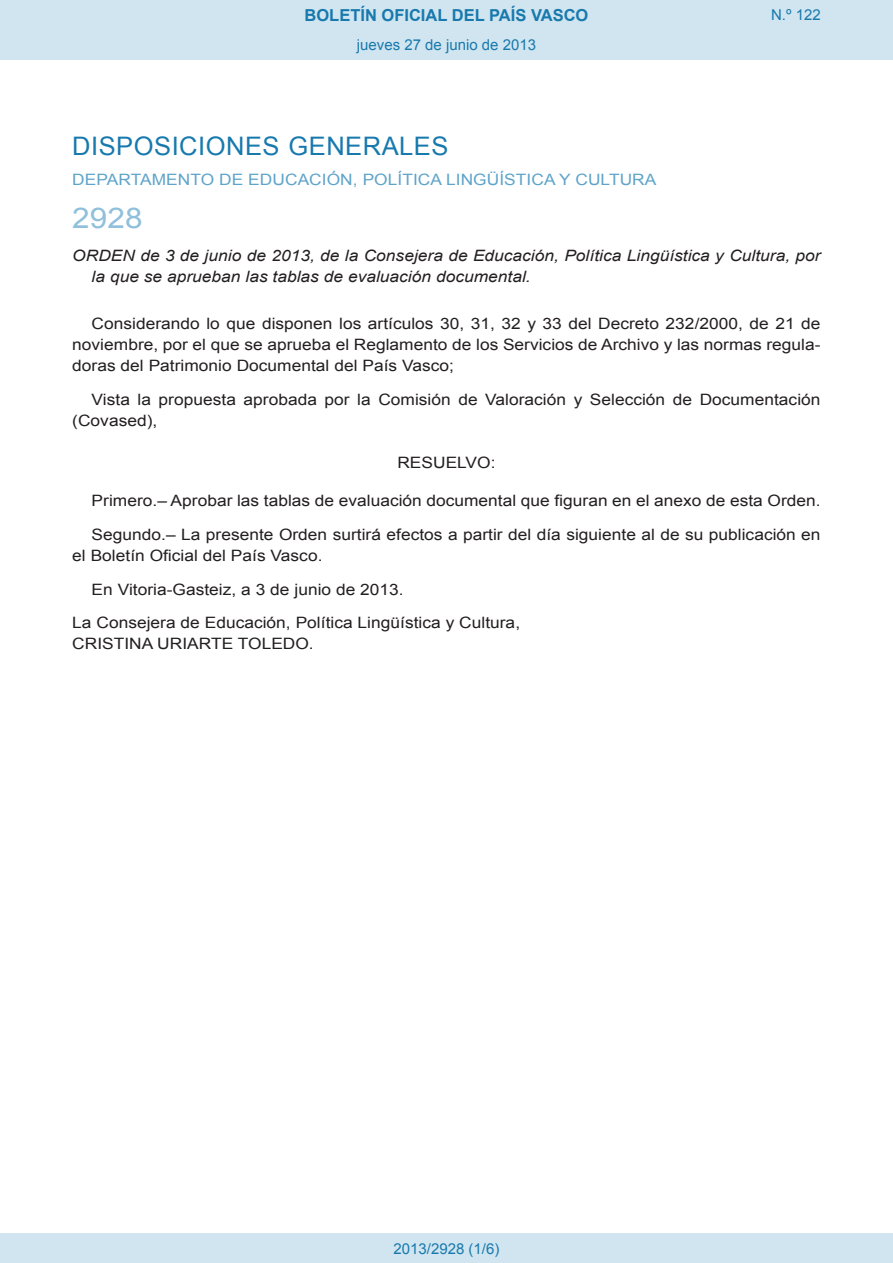
<style>
.page{position:relative;width:893px;height:1263px;background:#fff}
.page>*{position:absolute;margin:0;border:0;box-sizing:border-box;transform-origin:0 0}
.BOPVOrden{font:28.5px "Arial";color:#90c0db;scale:1.11 1}
.BOPVSeccion{font:25.5px "Arial";letter-spacing:.02em;color:#1879ad}
.t1{font:700 16.5px "Arial";color:#1879ad}
.BOPVDetalle{font:15.6px/21px "Arial";color:#231f20;scale:1.11 1}
.BOPVTitulo{font:italic 15.6px/21px "Arial";color:#231f20;scale:1.11 1}
.BOPVOrganismo{font:15.6px "Arial";letter-spacing:.005em;color:#5ea4ca;scale:1.11 1}
.BOPVFirmaPuesto{font:15.6px "Arial";color:#231f20;scale:1.11 1}
.BOPVFirmaLugFec{font:15.6px "Arial";color:#231f20;scale:1.11 1}
.BOPVFirmaNombre{font:15.6px "Arial";color:#231f20;scale:1.11 1}
.BOPVClave{font:15.6px "Arial";color:#231f20;scale:1.11 1}
.Paginacion_Centro{font:15px "Arial";color:#1879ad}
</style>
<div class="page">
<div style="left:0;top:0;width:893px;height:60px;background:#d0e5f0"></div>
<div style="left:0;top:1233px;width:893px;height:30px;background:#d0e5f0"></div>
<p class="t1" style="left:305px;top:4px;width:285px">BOLETÍN OFICIAL DEL PAÍS VASCO</p>
<p class="Paginacion_Centro" style="left:357px;top:35px;width:181px">jueves 27 de junio de 2013</p>
<p class="Paginacion_Centro" style="left:771px;top:5px;width:51px">N.º 122</p>
<p class="BOPVSeccion" style="left:72px;top:129px;width:378px">DISPOSICIONES GENERALES</p>
<p class="BOPVOrganismo" style="left:72px;top:169px;width:528px">DEPARTAMENTO DE EDUCACIÓN, POLÍTICA LINGÜÍSTICA Y CULTURA</p>
<p class="BOPVOrden" style="left:72px;top:199px;width:65px">2928</p>
<p class="BOPVTitulo" style="left:92px;top:246px;width:658px;text-indent:-19px">ORDEN de 3 de junio de 2013, de la Consejera de Educación, Política Lingüística y Cultura, por la que se aprueban las tablas de evaluación documental.</p>
<p class="BOPVDetalle" style="left:72px;top:313px;width:676px;text-align:justify;text-indent:19px">Considerando lo que disponen los artículos 30, 31, 32 y 33 del Decreto 232/2000, de 21 de noviembre, por el que se aprueba el Reglamento de los Servicios de Archivo y las normas regula&shy;doras del Patrimonio Documental del País Vasco;</p>
<p class="BOPVDetalle" style="left:72px;top:389px;width:676px;text-indent:19px">Vista la propuesta aprobada por la Comisión de Valoración y Selección de Documentación (Covased),</p>
<p class="BOPVClave" style="left:397px;top:452px;width:90px">RESUELVO:</p>
<p class="BOPVDetalle" style="left:92px;top:490px;width:658px">Primero.– Aprobar las tablas de evaluación documental que figuran en el anexo de esta Orden.</p>
<p class="BOPVDetalle" style="left:72px;top:524px;width:676px;text-indent:19px">Segundo.– La presente Orden surtirá efectos a partir del día siguiente al de su publicación en el Boletín Oficial del País Vasco.</p>
<p class="BOPVFirmaLugFec" style="left:92px;top:579px;width:283px">En Vitoria-Gasteiz, a 3 de junio de 2013.</p>
<p class="BOPVFirmaPuesto" style="left:72px;top:613px;width:405px">La Consejera de Educación, Política Lingüística y Cultura,</p>
<p class="BOPVFirmaNombre" style="left:72px;top:634px;width:219px">CRISTINA URIARTE TOLEDO.</p>
<p class="Paginacion_Centro" style="left:393px;top:1238px;width:107px">2013/2928 (1/6)</p>
</div>
